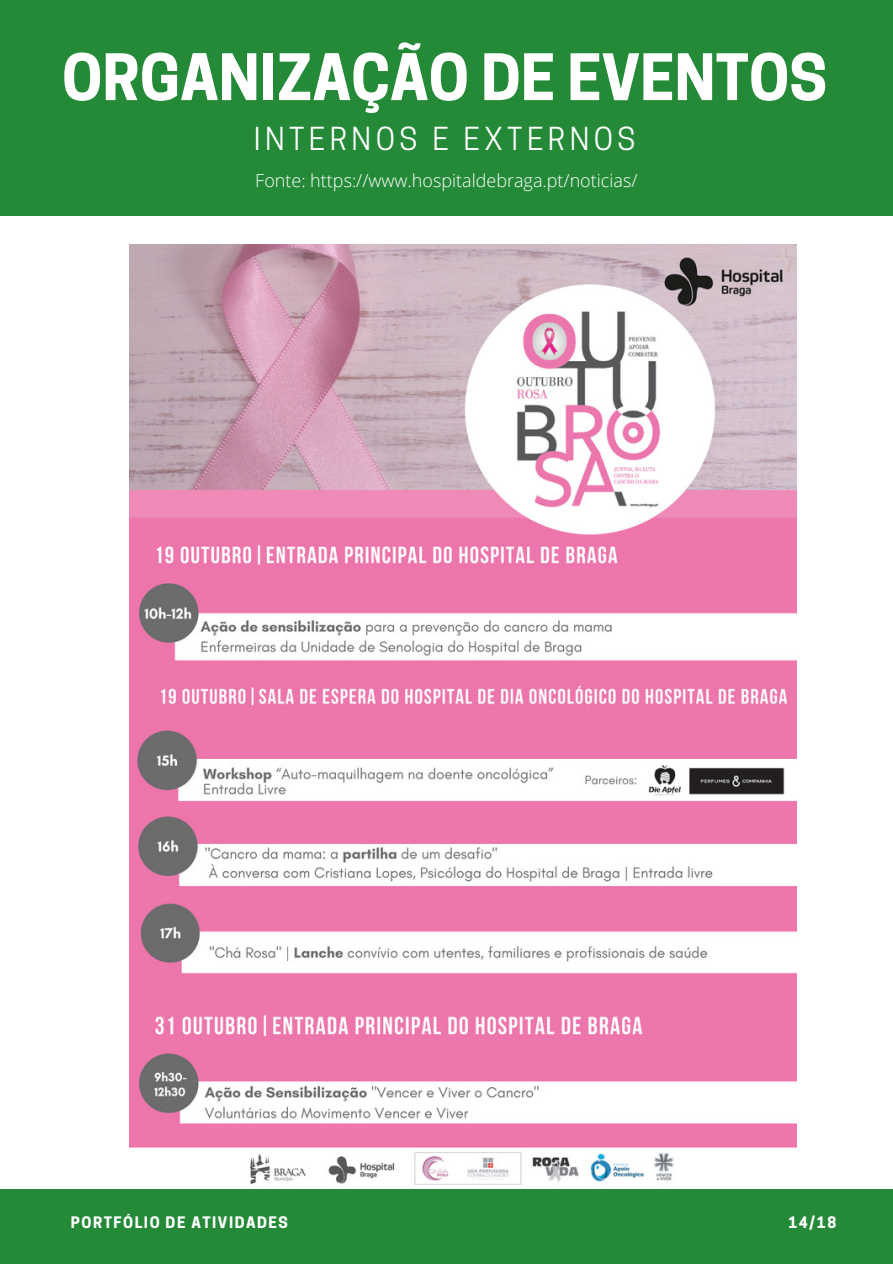
<style>
.page{position:relative;width:893px;height:1264px;background:#fff}
.page>*{position:absolute;margin:0;border:0;box-sizing:border-box;transform-origin:0 0}
.t1{font:700 60px "Cooper Hewitt";color:#fff}
.t2{font:29.85px "Cooper Hewitt";letter-spacing:.15em;color:#fff}
.t3{font:300 18px "Open Sans";color:#fff}
.t4{font:700 14.85px "Cooper Hewitt";letter-spacing:.1em;color:#fff}
</style>
<div class="page">
<div style="left:0;top:0;width:892px;height:216px;background:#248a38"></div>
<div style="left:0;top:1189px;width:892px;height:74px;background:#248a38"></div>
<img style="left:129px;top:244px;width:667px;height:941px">
<h1 class="t1" style="left:62px;top:55px;width:766px">ORGANIZAÇÃO DE EVENTOS</h1>
<h2 class="t2" style="left:254px;top:127px;width:383px">INTERNOS E EXTERNOS</h2>
<p class="t3" style="left:255px;top:168px;width:384px">Fonte: https://www.hospitaldebraga.pt/noticias/</p>
<h3 class="t4" style="left:71px;top:1217px;width:218px">PORTFÓLIO DE ATIVIDADES</h3>
<p class="t4" style="left:788px;top:1217px;width:49px">14/18</p>
</div>
